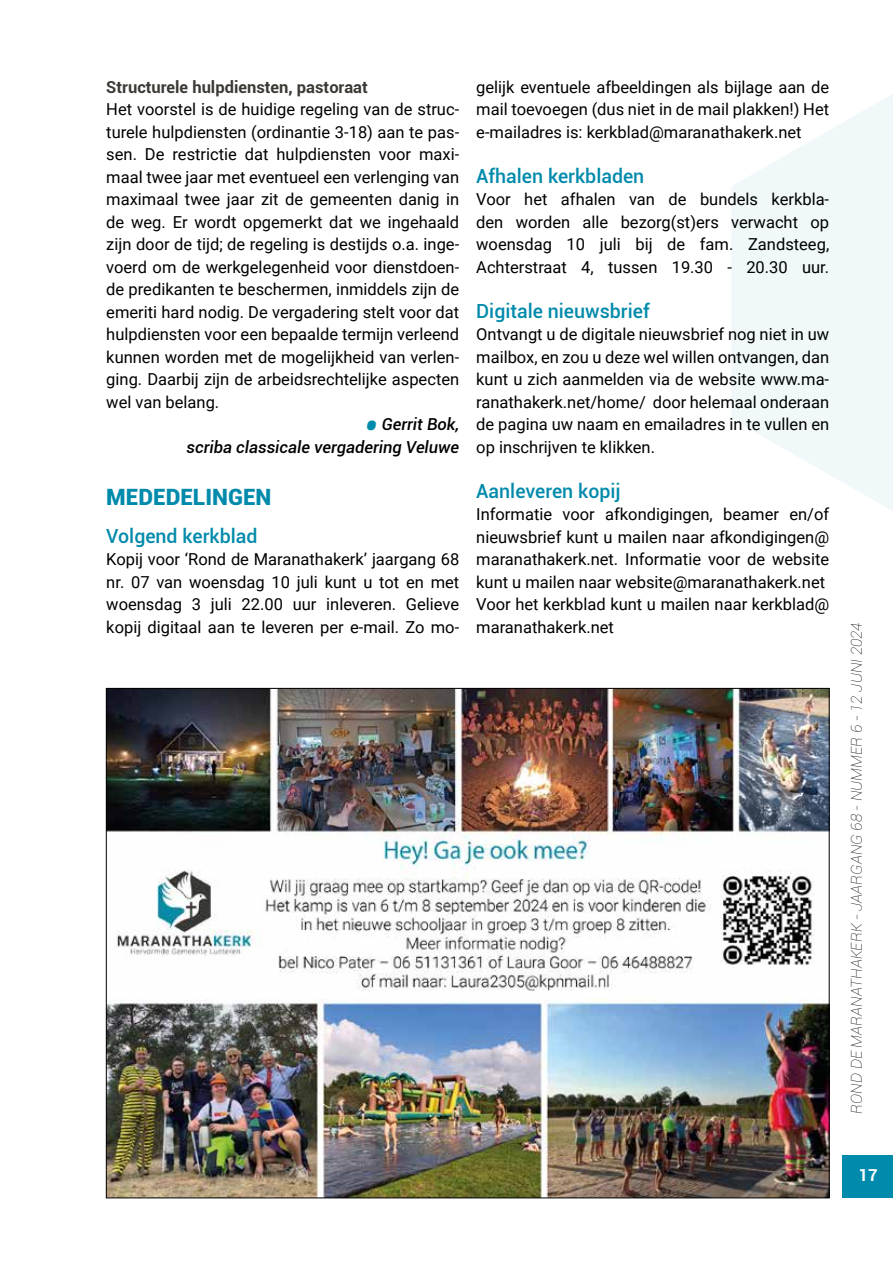
<style>
.page{position:relative;width:893px;height:1263px;background:#fff}
.page>*{position:absolute;margin:0;border:0;box-sizing:border-box;transform-origin:0 0}
.t1{font:900 22.5px "Roboto";color:#008aab}
.t2{font:500 19.5px "Roboto";color:#008aab}
.t3{font:16.5px/22.5px "Roboto";color:#000;text-align:justify}
.t4{font:italic 500 16.5px/22.5px "Roboto";color:#000;text-align:right}
.t5{font:700 16.5px "Roboto";color:#3c3935}
.t6{font:700 16.5px "Roboto";color:#fff}
.t7{font:italic 100 15px "Roboto";color:#000}
.s1{font-size:39px;color:#008aab}
</style>
<div class="page">
<img style="left:108px;top:690px;width:720px;height:506px">
<svg style="left:732px;top:94px;width:161px;height:417px;fill:#f0f8fa"></svg>
<div style="left:842px;top:1156px;width:51px;height:42px;background:#008aab"></div>
<p class="t5" style="left:106px;top:75px;width:263px">Structurele hulpdiensten, pastoraat</p>
<p class="t3" style="left:106px;top:97px;width:354px">Het voorstel is de huidige regeling van de struc&shy;turele hulpdiensten (ordinantie 3-18) aan te pas&shy;sen. De restrictie dat hulpdiensten voor maxi&shy;maal twee jaar met eventueel een verlenging van maximaal twee jaar zit de gemeenten danig in de weg. Er wordt opgemerkt dat we ingehaald zijn door de tijd; de regeling is destijds o.a. inge&shy;voerd om de werkgelegenheid voor dienstdoen&shy;de predikanten te beschermen, inmiddels zijn de emeriti hard nodig. De vergadering stelt voor dat hulpdiensten voor een bepaalde termijn verleend kunnen worden met de mogelijkheid van verlen&shy;ging. Daarbij zijn de arbeidsrechtelijke aspecten wel van belang.</p>
<p class="t4" style="left:187px;top:412px;width:274px"><span class="s1">•</span> Gerrit Bok,<br>scriba classicale vergadering Veluwe</p>
<h1 class="t1" style="left:106px;top:481px;width:167px">MEDEDELINGEN</h1>
<p class="t2" style="left:106px;top:522px;width:153px">Volgend kerkblad</p>
<p class="t3" style="left:106px;top:547px;width:354px">Kopij voor ‘Rond de Maranathakerk’ jaargang 68 nr. 07 van woensdag 10 juli kunt u tot en met woensdag 3 juli 22.00 uur inleveren. Gelieve kopij digitaal aan te leveren per e-mail. Zo mo-</p>
<p class="t3" style="left:476px;top:75px;width:354px">gelijk eventuele afbeeldingen als bijlage aan de mail toevoegen (dus niet in de mail plakken!) Het e-mailadres is: kerkblad@maranathakerk.net</p>
<p class="t2" style="left:476px;top:162px;width:170px">Afhalen kerkbladen</p>
<p class="t3" style="left:476px;top:187px;width:354px">Voor het afhalen van de bundels kerkbla&shy;den worden alle bezorg(st)ers verwacht op woensdag 10 juli bij de fam. Zandsteeg, Achterstraat 4, tussen 19.30 - 20.30 uur.</p>
<p class="t2" style="left:476px;top:297px;width:175px">Digitale nieuwsbrief</p>
<p class="t3" style="left:476px;top:322px;width:354px">Ontvangt u de digitale nieuwsbrief nog niet in uw mailbox, en zou u deze wel willen ontvangen, dan kunt u zich aanmelden via de website www.ma&shy;ranathakerk.net/home/ door helemaal onderaan de pagina uw naam en emailadres in te vullen en op inschrijven te klikken.</p>
<p class="t2" style="left:476px;top:477px;width:146px">Aanleveren kopij</p>
<p class="t3" style="left:476px;top:502px;width:354px;text-align:left">Informatie voor afkondigingen, beamer en/of nieuwsbrief kunt u mailen naar afkondigingen@ maranathakerk.net. Informatie voor de website kunt u mailen naar website@maranathakerk.net Voor het kerkblad kunt u mailen naar kerkblad@ maranathakerk.net</p>
<p class="t7" style="left:846px;top:1114px;width:493px;rotate:-90deg">ROND DE MARANATHAKERK - JAARGANG 68 - NUMMER 6 - 12 JUNI 2024</p>
<p class="t6" style="left:858px;top:1163px;width:20px">17</p>
</div>
